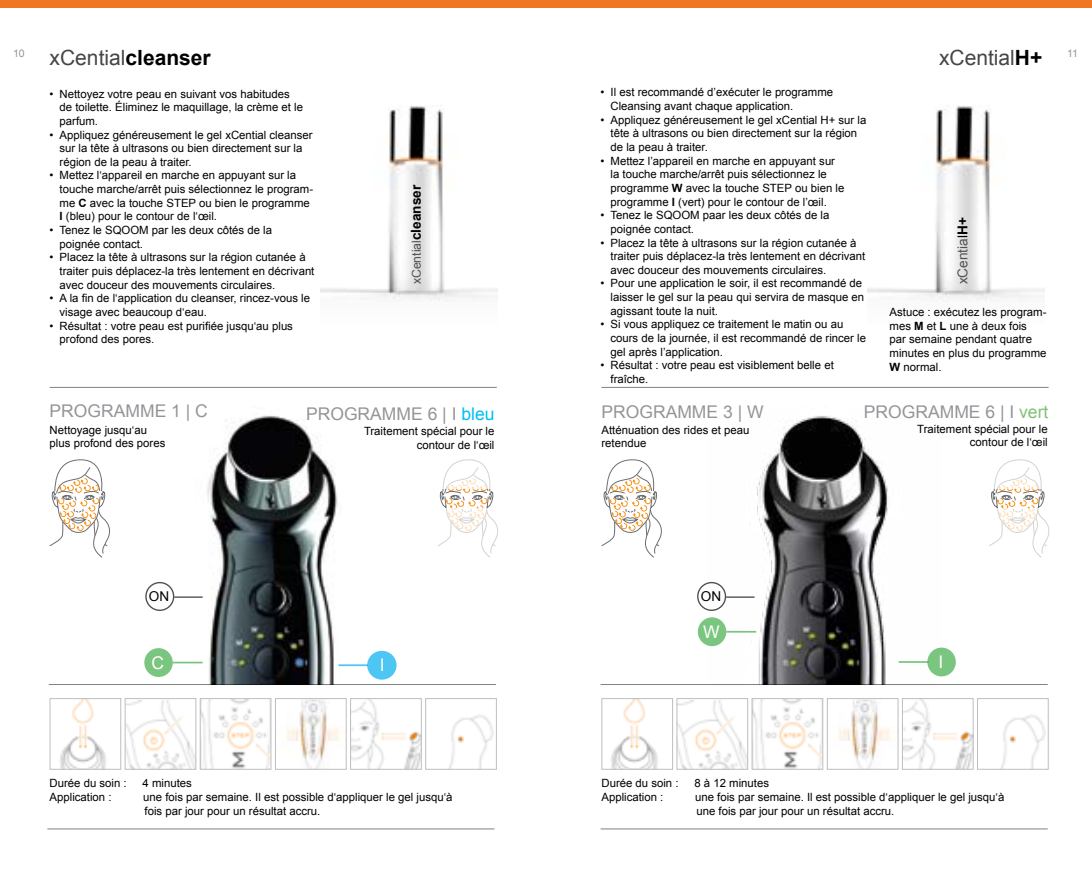
<style>
.page{position:relative;width:1092px;height:893px;background:#fff}
.page>*{position:absolute;margin:0;border:0;box-sizing:border-box;transform-origin:0 0}
.t1{font:21px "Arial";color:#464547}
.t2{font:17.5px "Arial";color:#939598}
.t3{font:17.5px "Arial";color:#fff}
.t4{font:13.65px "Arial";color:#515254}
.t5{font:13.47px "Arial";color:#000}
.t6{font:12.25px "Arial";color:#515254}
.t7{font:11.38px/13.7px "Arial";color:#000}
.t8{font:10.5px "Arial";color:#939598}
.s1{font-weight:700;color:#000}
.s2{font-weight:700}
.s3{font-weight:700;font-size:13.65px;color:#000}
.s4{color:#000}
.s5{color:#00c0f3}
.s6{color:#82c078}
</style>
<div class="page">
<img style="left:162px;top:415px;width:179px;height:269px">
<hr style="left:47px;top:828px;width:447px;height:1px;background:#000">
<img style="left:320px;top:105px;width:178px;height:196px">
<img style="left:867px;top:105px;width:177px;height:196px">
<img style="left:60px;top:700px;width:46px;height:67px">
<div style="left:50px;top:698px;width:71px;height:71px;border:1px solid #bcbec0"></div>
<img style="left:127px;top:700px;width:67px;height:67px">
<div style="left:125px;top:698px;width:71px;height:71px;border:1px solid #bcbec0"></div>
<img style="left:202px;top:700px;width:67px;height:67px">
<div style="left:200px;top:698px;width:71px;height:71px;border:1px solid #bcbec0"></div>
<img style="left:287px;top:700px;width:53px;height:67px">
<div style="left:275px;top:698px;width:71px;height:71px;border:1px solid #bcbec0"></div>
<img style="left:449px;top:715px;width:45px;height:52px">
<div style="left:425px;top:698px;width:71px;height:71px;border:1px solid #bcbec0"></div>
<img style="left:352px;top:700px;width:67px;height:67px">
<div style="left:350px;top:698px;width:71px;height:71px;border:1px solid #bcbec0"></div>
<hr style="left:50px;top:387px;width:447px;height:1px;background:#000">
<svg style="left:50px;top:460px;width:60px;height:97px"></svg>
<svg style="left:439px;top:488px;width:55px;height:20px"></svg>
<img style="left:707px;top:416px;width:233px;height:268px">
<hr style="left:600px;top:684px;width:447px;height:1px;background:#000">
<div style="left:697px;top:583px;width:28px;height:27px;background:#fff;border-radius:50%"></div>
<div style="left:697px;top:582px;width:29px;height:29px;border:1px solid #000;border-radius:50%"></div>
<hr style="left:726px;top:596px;width:28px;height:2px;background:#000">
<hr style="left:726px;top:631px;width:30px;height:2px;background:#41ad49">
<svg style="left:697px;top:617px;width:29px;height:29px"></svg>
<img style="left:611px;top:700px;width:47px;height:67px">
<div style="left:601px;top:698px;width:71px;height:71px;border:1px solid #bcbec0"></div>
<img style="left:678px;top:700px;width:67px;height:67px">
<div style="left:676px;top:698px;width:71px;height:71px;border:1px solid #bcbec0"></div>
<img style="left:753px;top:700px;width:67px;height:67px">
<div style="left:751px;top:698px;width:71px;height:71px;border:1px solid #bcbec0"></div>
<img style="left:839px;top:700px;width:52px;height:67px">
<div style="left:827px;top:698px;width:71px;height:71px;border:1px solid #bcbec0"></div>
<img style="left:1001px;top:715px;width:45px;height:52px">
<div style="left:977px;top:698px;width:71px;height:71px;border:1px solid #bcbec0"></div>
<img style="left:904px;top:700px;width:67px;height:67px">
<div style="left:902px;top:698px;width:71px;height:71px;border:1px solid #bcbec0"></div>
<hr style="left:601px;top:387px;width:447px;height:1px;background:#000">
<svg style="left:601px;top:460px;width:60px;height:97px"></svg>
<hr style="left:898px;top:661px;width:30px;height:2px;background:#41ad49">
<div style="left:927px;top:648px;width:28px;height:28px;background:#7ac57f;border-radius:50%"></div>
<hr style="left:600px;top:828px;width:447px;height:1px;background:#000">
<div style="left:0;top:0;width:1091px;height:7px;background:#ef7622"></div>
<svg style="left:991px;top:488px;width:54px;height:20px"></svg>
<hr style="left:49px;top:684px;width:447px;height:1px;background:#000">
<div style="left:144px;top:648px;width:29px;height:29px;background:#7ac57f;border-radius:50%"></div>
<div style="left:146px;top:583px;width:28px;height:27px;background:#fff;border-radius:50%"></div>
<div style="left:145px;top:582px;width:29px;height:29px;border:1px solid #000;border-radius:50%"></div>
<hr style="left:174px;top:596px;width:29px;height:2px;background:#000">
<div style="left:367px;top:651px;width:29px;height:29px;background:#4dc6f3;border-radius:50%"></div>
<hr style="left:338px;top:664px;width:30px;height:2px;background:#00aeef">
<hr style="left:173px;top:662px;width:30px;height:1px;background:#41ad49">
<h1 class="t1" style="left:50px;top:44px;width:163px">xCential<span class="s1">cleanser</span></h1>
<h1 class="t1" style="left:938px;top:44px;width:105px">xCential<span class="s1">H+</span></h1>
<p class="t8" style="left:13px;top:47px;width:13px">10</p>
<p class="t8" style="left:1067px;top:47px;width:12px">11</p>
<p class="t7" style="left:60px;top:87px;width:245px;text-indent:-10px">• Nettoyez votre peau en suivant vos habitudes de toilette. Éliminez le maquillage, la crème et le parfum.</p>
<p class="t7" style="left:60px;top:128px;width:254px;text-indent:-10px">• Appliquez généreusement le gel xCential cleanser sur la tête à ultrasons ou bien directement sur la région de la peau à traiter.</p>
<p class="t7" style="left:60px;top:169px;width:255px;text-indent:-10px">• Mettez l‘appareil en marche en appuyant sur la touche marche/arrêt puis sélectionnez le program&shy;me <span class="s2">C</span> avec la touche STEP ou bien le programme <span class="s2">I</span> (bleu) pour le contour de l‘œil.</p>
<p class="t7" style="left:60px;top:223px;width:214px;text-indent:-10px">• Tenez le SQOOM par les deux côtés de la poignée contact.</p>
<p class="t7" style="left:60px;top:251px;width:256px;text-indent:-10px">• Placez la tête à ultrasons sur la région cutanée à traiter puis déplacez-la très lentement en décrivant avec douceur des mouvements circulaires.</p>
<p class="t7" style="left:60px;top:292px;width:252px;text-indent:-10px">• A la fin de l‘application du cleanser, rincez-vous le visage avec beaucoup d‘eau.</p>
<p class="t7" style="left:60px;top:319px;width:235px;text-indent:-10px">• Résultat : votre peau est purifiée jusqu‘au plus profond des pores.</p>
<p class="t6" style="left:408px;top:284px;width:101px;rotate:-90deg">xCential<span class="s3">cleanser</span></p>
<p class="t7" style="left:610px;top:86px;width:224px;text-indent:-10px">• Il est recommandé d’exécuter le programme<br>Cleansing avant chaque application.</p>
<p class="t7" style="left:610px;top:113px;width:257px;text-indent:-10px">• Appliquez généreusement le gel xCential H+ sur la tête à ultrasons ou bien directement sur la région de la peau à traiter.</p>
<p class="t7" style="left:610px;top:154px;width:235px;text-indent:-10px">• Mettez l’appareil en marche en appuyant sur la touche marche/arrêt puis sélectionnez le programme <span class="s2">W</span> avec la touche STEP ou bien le programme <span class="s2">I</span> (vert) pour le contour de l’œil.</p>
<p class="t7" style="left:610px;top:208px;width:220px;text-indent:-10px">• Tenez le SQOOM paar les deux côtés de la poignée contact.</p>
<p class="t7" style="left:610px;top:236px;width:256px;text-indent:-10px">• Placez la tête à ultrasons sur la région cutanée à traiter puis déplacez-la très lentement en décrivant avec douceur des mouvements circulaires.</p>
<p class="t7" style="left:610px;top:277px;width:255px;text-indent:-10px">• Pour une application le soir, il est recommandé de laisser le gel sur la peau qui servira de masque en agissant toute la nuit.</p>
<p class="t7" style="left:610px;top:318px;width:257px;text-indent:-10px">• Si vous appliquez ce traitement le matin ou au cours de la journée, il est recommandé de rincer le gel après l’application.</p>
<p class="t7" style="left:610px;top:359px;width:225px;text-indent:-10px">• Résultat : votre peau est visiblement belle et fraîche.</p>
<p class="t4" style="left:953px;top:284px;width:69px;rotate:-90deg">xCentia<span class="s4">l</span><span class="s1">H+</span></p>
<p class="t7" style="left:889px;top:305px;width:158px">Astuce : exécutez les program&shy;mes <span class="s2">M</span> et <span class="s2">L</span> une à deux fois<br>par semaine pendant quatre minutes en plus du programme<br><span class="s2">W</span> normal.</p>
<h2 class="t2" style="left:50px;top:399px;width:160px">PROGRAMME 1 | C</h2>
<h2 class="t2" style="left:306px;top:402px;width:190px">PROGRAMME 6 | I <span class="s5">bleu</span></h2>
<p class="t7" style="left:50px;top:423px;width:117px">Nettoyage jusqu‘au plus profond des pores</p>
<p class="t7" style="left:364px;top:424px;width:132px;text-align:right">Traitement spécial pour le contour de l‘œil</p>
<h2 class="t2" style="left:601px;top:401px;width:164px">PROGRAMME 3 | W</h2>
<p class="t7" style="left:601px;top:423px;width:149px">Atténuation des rides et peau retendue</p>
<h2 class="t2" style="left:863px;top:401px;width:186px">PROGRAMME 6 | I <span class="s6">vert</span></h2>
<p class="t7" style="left:917px;top:422px;width:132px;text-align:right">Traitement spécial pour le contour de l‘œil</p>
<p class="t5" style="left:149px;top:588px;width:22px">ON</p>
<p class="t5" style="left:700px;top:588px;width:22px">ON</p>
<h2 class="t3" style="left:703px;top:620px;width:18px">W</h2>
<h2 class="t3" style="left:151px;top:651px;width:14px">C</h2>
<h2 class="t3" style="left:379px;top:653px;width:6px">I</h2>
<h2 class="t3" style="left:938px;top:651px;width:6px">I</h2>
<p class="t7" style="left:50px;top:777px;width:79px">Durée du soin :</p>
<p class="t7" style="left:143px;top:777px;width:51px">4 minutes</p>
<p class="t7" style="left:50px;top:790px;width:63px">Application :</p>
<p class="t7" style="left:143px;top:790px;width:311px">une fois par semaine. Il est possible d‘appliquer le gel jusqu‘à fois par jour pour un résultat accru.</p>
<p class="t7" style="left:601px;top:777px;width:79px">Durée du soin :</p>
<p class="t7" style="left:694px;top:777px;width:76px">8 à 12 minutes</p>
<p class="t7" style="left:601px;top:790px;width:63px">Application :</p>
<p class="t7" style="left:695px;top:790px;width:311px">une fois par semaine. Il est possible d‘appliquer le gel jusqu‘à une fois par jour pour un résultat accru.</p>
</div>
